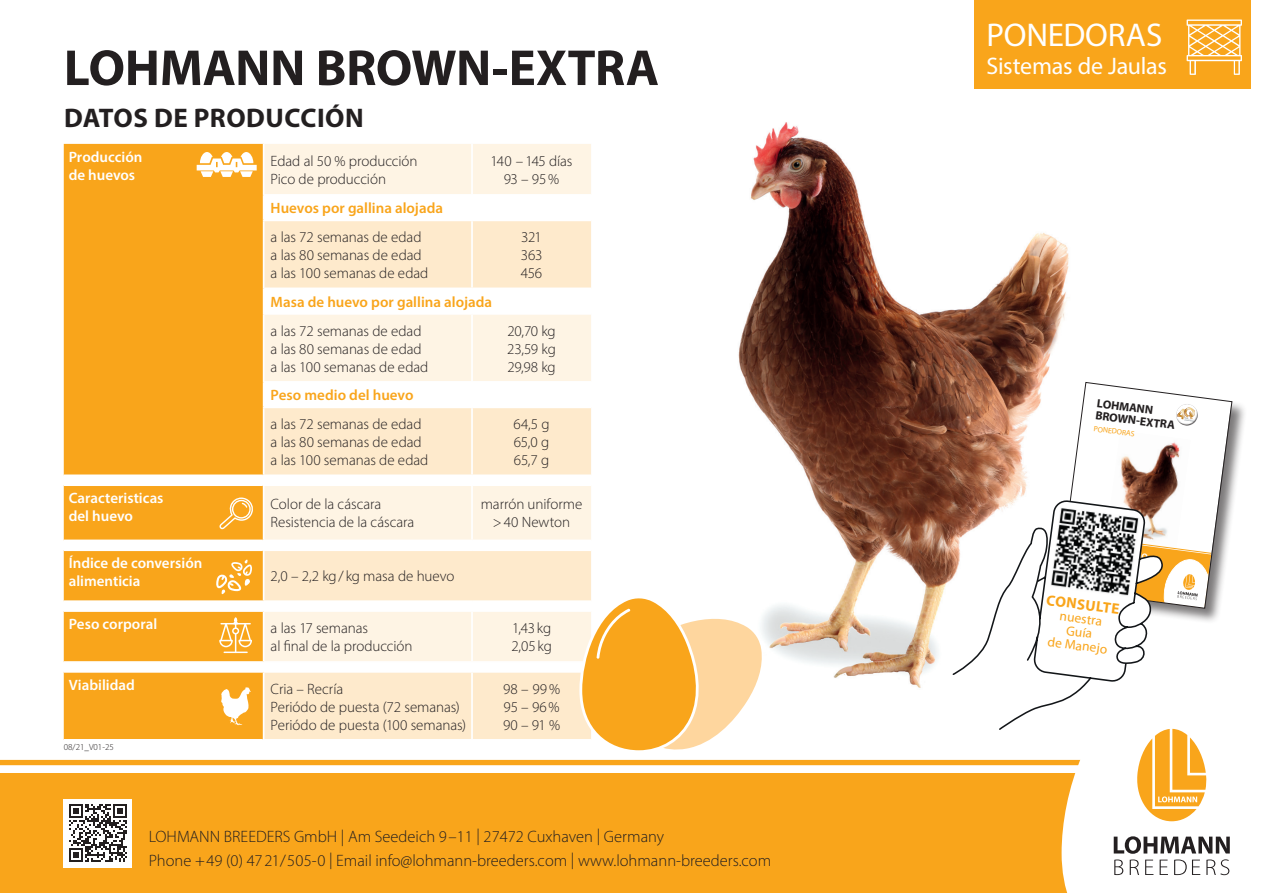
<style>
.page{position:relative;width:1263px;height:893px;background:#fff}
.page>*{position:absolute;margin:0;border:0;box-sizing:border-box;transform-origin:0 0}
.t1{font:700 51px "Myriad Pro";letter-spacing:-.005em;color:#231f20}
.t2{font:33px "Myriad Pro";letter-spacing:-.005em;color:#fff}
.t3{font:700 27px "Myriad Pro";letter-spacing:.02em;color:#231f20}
.t4{font:24px "Myriad Pro";letter-spacing:-.01em;color:#fff}
.t5{font:300 16.5px/24px "Myriad Pro";color:#231f20}
.t6{font:300 15px/18px "Myriad Pro";letter-spacing:-.005em;color:#231f20}
.t7{font:600 15px/18px "Myriad Pro";color:#fff}
.t8{font:600 15px "Myriad Pro";color:#f9a51b}
.t9{font:700 15px "Myriad Pro";color:#f9a51b}
.t10{font:13.5px/13.5px "Myriad Pro";color:#f9a51b;text-align:center}
.t11{font:700 11.85px/12.1px "Myriad Pro";color:#231f20}
.t12{font:300 9px "Myriad Pro";color:#231f20}
.t13{font:7.65px "Myriad Pro";color:#f9a51b}
</style>
<div class="page">
<img style="left:738px;top:122px;width:331px;height:566px">
<div style="left:974px;top:0;width:276px;height:89px;background:#f9a51b"></div>
<div style="left:64px;top:144px;width:199px;height:595px;background:#f9a51b"></div>
<div style="left:264px;top:144px;width:327px;height:50px;background:#fef4e4"></div>
<svg style="left:264px;top:221px;width:327px;height:518px;fill:#feeacc"></svg>
<svg style="left:64px;top:476px;width:527px;height:195px"></svg>
<hr style="left:264px;top:288px;width:208px;height:1px;background:#fff">
<hr style="left:472px;top:288px;width:119px;height:1px;background:#fff">
<hr style="left:263px;top:313px;width:209px;height:2px;background:#fff">
<hr style="left:472px;top:313px;width:119px;height:2px;background:#fff">
<hr style="left:263px;top:381px;width:209px;height:2px;background:#fff">
<hr style="left:472px;top:381px;width:119px;height:2px;background:#fff">
<hr style="left:263px;top:406px;width:209px;height:2px;background:#fff">
<hr style="left:472px;top:406px;width:119px;height:2px;background:#fff">
<hr style="left:64px;top:474px;width:199px;height:2px;background:#fff">
<hr style="left:64px;top:484px;width:199px;height:2px;background:#fff">
<hr style="left:64px;top:540px;width:199px;height:1px;background:#fff">
<hr style="left:64px;top:549px;width:199px;height:2px;background:#fff">
<hr style="left:64px;top:600px;width:200px;height:2px;background:#fff">
<hr style="left:264px;top:600px;width:208px;height:2px;background:#fff">
<hr style="left:472px;top:600px;width:119px;height:2px;background:#fff">
<hr style="left:64px;top:610px;width:200px;height:2px;background:#fff">
<hr style="left:264px;top:610px;width:208px;height:2px;background:#fff">
<hr style="left:263px;top:612px;width:1px;height:49px;background:#fff">
<hr style="left:472px;top:610px;width:119px;height:2px;background:#fff">
<hr style="left:64px;top:661px;width:200px;height:2px;background:#fff">
<hr style="left:264px;top:661px;width:208px;height:2px;background:#fff">
<hr style="left:472px;top:661px;width:119px;height:2px;background:#fff">
<hr style="left:64px;top:671px;width:200px;height:2px;background:#fff">
<hr style="left:264px;top:671px;width:208px;height:2px;background:#fff">
<hr style="left:472px;top:671px;width:119px;height:2px;background:#fff">
<hr style="left:471px;top:144px;width:2px;height:50px;background:#fff">
<hr style="left:471px;top:221px;width:2px;height:67px;background:#fff">
<hr style="left:471px;top:315px;width:2px;height:66px;background:#fff">
<hr style="left:471px;top:408px;width:2px;height:66px;background:#fff">
<hr style="left:263px;top:474px;width:209px;height:2px;background:#fff">
<hr style="left:472px;top:474px;width:119px;height:2px;background:#fff">
<svg style="left:471px;top:476px;width:2px;height:8px"></svg>
<hr style="left:263px;top:484px;width:209px;height:2px;background:#fff">
<hr style="left:263px;top:486px;width:1px;height:54px;background:#fff">
<hr style="left:472px;top:484px;width:119px;height:2px;background:#fff">
<hr style="left:471px;top:486px;width:2px;height:54px;background:#fff">
<hr style="left:263px;top:540px;width:209px;height:1px;background:#fff">
<hr style="left:472px;top:540px;width:119px;height:1px;background:#fff">
<svg style="left:471px;top:541px;width:2px;height:8px"></svg>
<hr style="left:263px;top:549px;width:209px;height:2px;background:#fff">
<hr style="left:263px;top:551px;width:1px;height:49px;background:#fff">
<hr style="left:472px;top:549px;width:119px;height:2px;background:#fff">
<svg style="left:471px;top:602px;width:2px;height:8px"></svg>
<hr style="left:471px;top:612px;width:2px;height:49px;background:#fff">
<svg style="left:471px;top:663px;width:2px;height:8px"></svg>
<hr style="left:471px;top:673px;width:2px;height:66px;background:#fff">
<svg style="left:216px;top:559px;width:36px;height:35px"></svg>
<svg style="left:219px;top:617px;width:33px;height:36px"></svg>
<svg style="left:219px;top:497px;width:35px;height:32px"></svg>
<svg style="left:221px;top:687px;width:30px;height:38px"></svg>
<svg style="left:197px;top:152px;width:60px;height:25px"></svg>
<svg style="left:578px;top:592px;width:186px;height:159px"></svg>
<div style="left:0;top:773px;width:1211px;height:120px;background:#f9a51b"></div>
<div style="left:64px;top:799px;width:68px;height:68px;background:#fff"></div>
<svg style="left:69px;top:804px;width:58px;height:58px"></svg>
<div style="left:0;top:760px;width:1211px;height:5px;background:#f9a51b"></div>
<svg style="left:1186px;top:20px;width:56px;height:55px"></svg>
<svg style="left:954px;top:382px;width:291px;height:511px"></svg>
<svg style="left:951px;top:499px;width:218px;height:232px"></svg>
<img style="left:1050px;top:507px;width:90px;height:91px">
<h2 class="t2" style="left:986px;top:15px;width:177px">PONEDORAS</h2>
<h1 class="t1" style="left:64px;top:39px;width:597px">LOHMANN BROWN-EXTRA</h1>
<h3 class="t4" style="left:986px;top:51px;width:182px">Sistemas de Jaulas</h3>
<h3 class="t3" style="left:64px;top:103px;width:301px">DATOS DE PRODUCCIÓN</h3>
<p class="t7" style="left:69px;top:148px;width:75px">Producción de huevos</p>
<p class="t6" style="left:271px;top:152px;width:149px">Edad al 50 % producción<br>Pico de producción</p>
<p class="t6" style="left:491px;top:152px;width:83px;text-align:center">140 – 145 días<br>93 – 95%</p>
<p class="t8" style="left:271px;top:199px;width:174px">Huevos por gallina alojada</p>
<p class="t6" style="left:271px;top:228px;width:159px">a las 72 semanas de edad a las 80 semanas de edad a las 100 semanas de edad</p>
<p class="t6" style="left:521px;top:228px;width:23px;text-align:justify">321<br>363<br>456</p>
<p class="t8" style="left:271px;top:292px;width:223px">Masa de huevo por gallina alojada</p>
<p class="t6" style="left:271px;top:321px;width:159px">a las 72 semanas de edad a las 80 semanas de edad a las 100 semanas de edad</p>
<p class="t6" style="left:507px;top:321px;width:50px;text-align:justify">20,70 kg 23,59 kg 29,98 kg</p>
<p class="t8" style="left:271px;top:385px;width:144px">Peso medio del huevo</p>
<p class="t6" style="left:271px;top:415px;width:159px">a las 72 semanas de edad a las 80 semanas de edad a las 100 semanas de edad</p>
<p class="t6" style="left:513px;top:415px;width:38px;text-align:justify">64,5 g 65,0 g 65,7 g</p>
<p class="t7" style="left:69px;top:489px;width:96px">Caracteristicas del huevo</p>
<p class="t6" style="left:271px;top:495px;width:145px">Color de la cáscara<br>Resistencia de la cáscara</p>
<p class="t6" style="left:481px;top:495px;width:103px;text-align:center">marrón uniforme &gt;40 Newton</p>
<p class="t7" style="left:69px;top:554px;width:135px">Índice de conversión alimenticia</p>
<p class="t6" style="left:271px;top:567px;width:185px">2,0 – 2,2 kg/ kg masa de huevo</p>
<p class="t7" style="left:69px;top:615px;width:90px">Peso corporal</p>
<p class="t6" style="left:271px;top:619px;width:144px">a las 17 semanas<br>al final de la producción</p>
<p class="t6" style="left:511px;top:619px;width:42px">1,43 kg<br>2,05 kg</p>
<p class="t7" style="left:69px;top:676px;width:68px">Viabilidad</p>
<p class="t6" style="left:271px;top:679px;width:197px">Cria – Recría<br>Periódo de puesta (72 semanas)<br>Periódo de puesta (100 semanas)</p>
<p class="t6" style="left:503px;top:679px;width:59px;text-align:justify">98 – 99% 95 – 96% 90 – 91 %</p>
<p class="t12" style="left:64px;top:741px;width:52px">08/21_V01-25</p>
<p class="t5" style="left:149px;top:824px;width:624px">LOHMANN BREEDERS GmbH | Am Seedeich 9–11 | 27472 Cuxhaven | Germany<br>Phone +49 (0) 47 21/505-0 | Email info@lohmann-breeders.com | www.lohmann-breeders.com</p>
<p class="t11" style="left:1098px;top:396px;width:82px;rotate:8deg">LOHMANN<br>BROWN-EXTRA</p>
<p class="t13" style="left:1094px;top:424px;width:42px;rotate:7deg">PONEDORAS</p>
<p class="t9" style="left:1048px;top:591px;width:75px;rotate:8deg">CONSULTE</p>
<p class="t10" style="left:1052px;top:608px;width:61px;rotate:7deg">nuestra<br>Guía<br>de Manejo</p>
</div>
